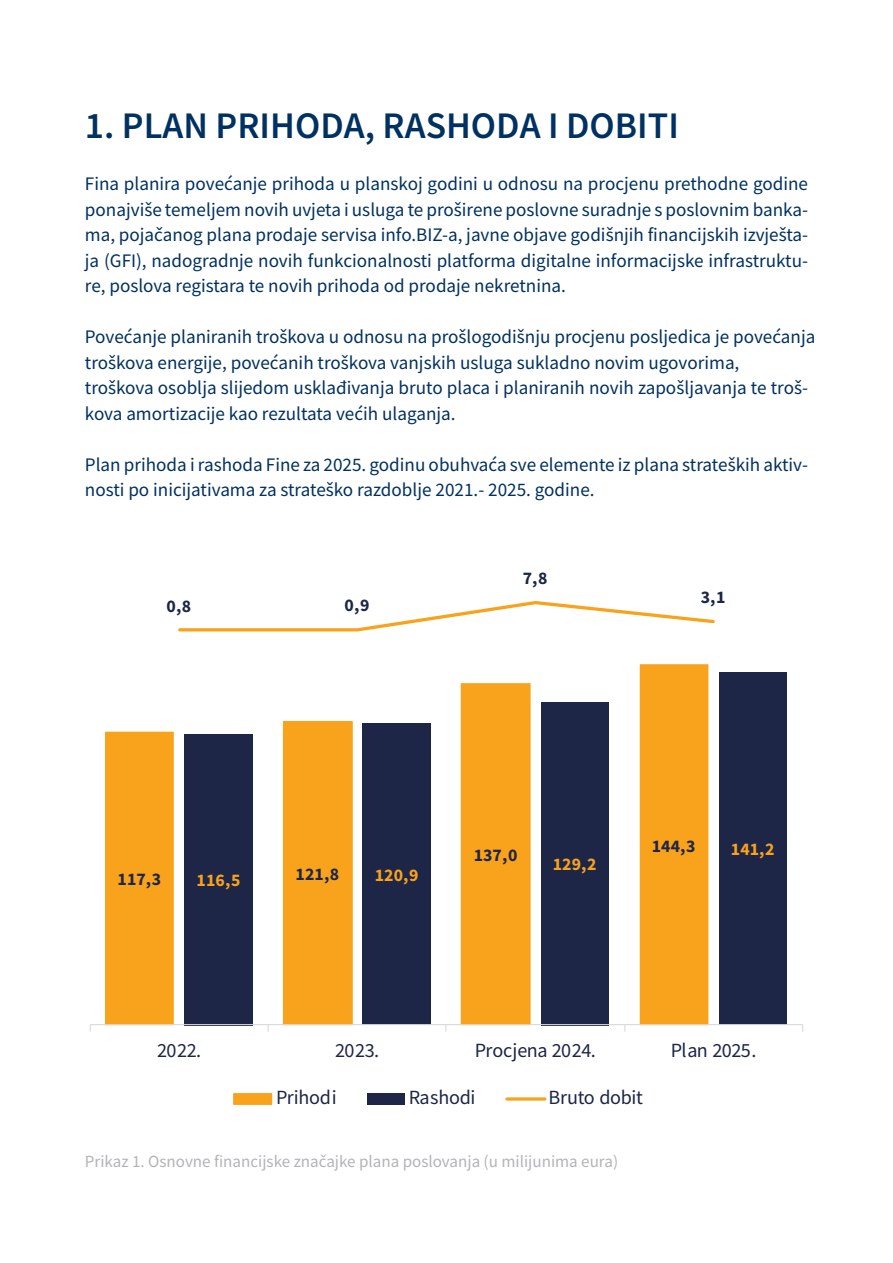
<style>
.page{position:relative;width:893px;height:1263px;background:#fff}
.page>*{position:absolute;margin:0;border:0;box-sizing:border-box;transform-origin:0 0}
.t1{font:600 37.5px "Source Sans Pro";color:#003160}
.t2{font:20.1px "Source Sans Pro";letter-spacing:-.015em;color:#1d2647}
.t3{font:19.2px/25.5px "Source Sans Pro";color:#003160}
.t4{font:700 17.7px "Source Sans Pro";letter-spacing:.005em;color:#1d2647}
.t5{font:700 17.7px "Source Sans Pro";letter-spacing:.005em;color:#f9a21c}
.t6{font:16.95px "Source Sans Pro";color:#b4b3b7}
</style>
<div class="page">
<hr style="left:507px;top:1097px;width:38px;height:3px;background:#f9a21c">
<div style="left:106px;top:732px;width:67px;height:292px;background:#f9a21c"></div>
<div style="left:283px;top:721px;width:69px;height:303px;background:#f9a21c"></div>
<div style="left:461px;top:684px;width:69px;height:340px;background:#f9a21c"></div>
<div style="left:640px;top:665px;width:68px;height:359px;background:#f9a21c"></div>
<div style="left:105px;top:732px;width:69px;height:293px;border:1px solid #f9a21c"></div>
<div style="left:283px;top:721px;width:70px;height:304px;border:1px solid #f9a21c"></div>
<div style="left:461px;top:683px;width:70px;height:342px;border:1px solid #f9a21c"></div>
<div style="left:184px;top:734px;width:69px;height:291px;background:#1d2647"></div>
<div style="left:362px;top:723px;width:69px;height:302px;background:#1d2647"></div>
<div style="left:541px;top:702px;width:68px;height:323px;background:#1d2647"></div>
<div style="left:719px;top:672px;width:68px;height:353px;background:#1d2647"></div>
<svg style="left:178px;top:601px;width:537px;height:31px"></svg>
<hr style="left:90px;top:1024px;width:713px;height:1px;background:#dad9d8">
<div style="left:233px;top:1093px;width:39px;height:12px;background:#f9a21c;border:1px solid #f9a21c"></div>
<div style="left:367px;top:1093px;width:38px;height:12px;background:#1d2647"></div>
<h1 class="t1" style="left:85px;top:101px;width:595px">1. PLAN PRIHODA, RASHODA I DOBITI</h1>
<p class="t3" style="left:85px;top:171px;width:725px;text-align:justify">Fina planira povećanje prihoda u planskoj godini u odnosu na procjenu prethodne godine ponajviše temeljem novih uvjeta i usluga te proširene poslovne suradnje s poslovnim banka&shy;ma, pojačanog plana prodaje servisa info.BIZ-a, javne objave godišnjih financijskih izvješta&shy;ja (GFI), nadogradnje novih funkcionalnosti platforma digitalne informacijske infrastruktu&shy;re, poslova registara te novih prihoda od prodaje nekretnina.</p>
<p class="t3" style="left:85px;top:324px;width:732px">Povećanje planiranih troškova u odnosu na prošlogodišnju procjenu posljedica je povećanja troškova energije, povećanih troškova vanjskih usluga sukladno novim ugovorima,<br>troškova osoblja slijedom usklađivanja bruto placa i planiranih novih zapošljavanja te troš&shy;kova amortizacije kao rezultata većih ulaganja.</p>
<p class="t3" style="left:85px;top:451px;width:725px">Plan prihoda i rashoda Fine za 2025. godinu obuhvaća sve elemente iz plana strateških aktiv&shy;nosti po inicijativama za strateško razdoblje 2021.- 2025. godine.</p>
<p class="t4" style="left:167px;top:594px;width:26px">0,8</p>
<p class="t4" style="left:345px;top:593px;width:26px">0,9</p>
<p class="t4" style="left:523px;top:566px;width:26px">7,8</p>
<p class="t4" style="left:701px;top:585px;width:26px">3,1</p>
<p class="t4" style="left:118px;top:867px;width:45px">117,3</p>
<p class="t4" style="left:296px;top:862px;width:45px">121,8</p>
<p class="t5" style="left:197px;top:868px;width:45px">116,5</p>
<p class="t5" style="left:375px;top:863px;width:45px">120,9</p>
<p class="t4" style="left:474px;top:843px;width:45px">137,0</p>
<p class="t5" style="left:553px;top:852px;width:45px">129,2</p>
<p class="t4" style="left:652px;top:834px;width:45px">144,3</p>
<p class="t5" style="left:731px;top:837px;width:45px">141,2</p>
<p class="t2" style="left:157px;top:1037px;width:46px">2022.</p>
<p class="t2" style="left:335px;top:1037px;width:46px">2023.</p>
<p class="t2" style="left:475px;top:1037px;width:123px">Procjena 2024.</p>
<p class="t2" style="left:671px;top:1037px;width:87px">Plan 2025.</p>
<p class="t2" style="left:276px;top:1085px;width:62px">Prihodi</p>
<p class="t2" style="left:409px;top:1085px;width:68px">Rashodi</p>
<p class="t2" style="left:548px;top:1085px;width:96px">Bruto dobit</p>
<p class="t6" style="left:85px;top:1151px;width:535px">Prikaz 1. Osnovne financijske značajke plana poslovanja (u milijunima eura)</p>
</div>
